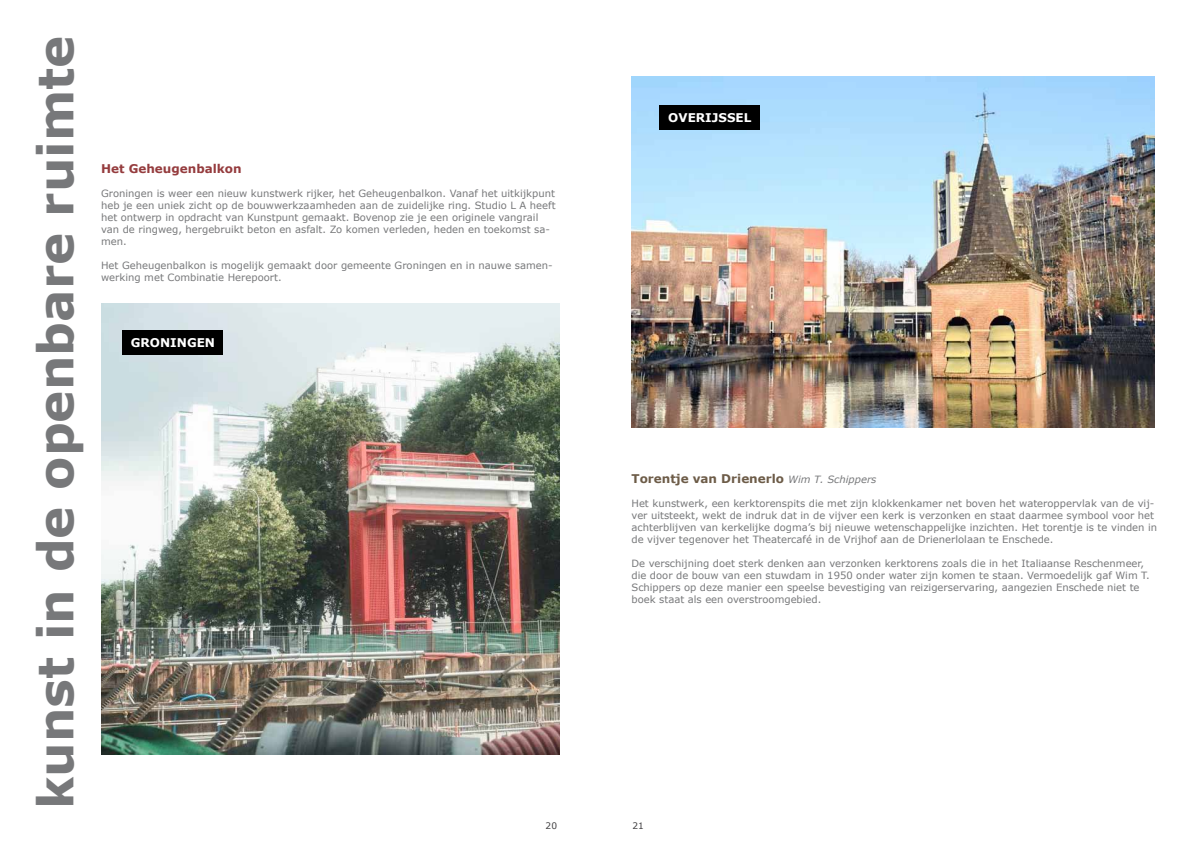
<style>
.page{position:relative;width:1191px;height:842px;background:#fff}
.page>*{position:absolute;margin:0;border:0;box-sizing:border-box;transform-origin:0 0}
.t1{font:700 49px "Verdana";color:#77787a}
.t2{font:700 12px "Verdana";color:#6d5c48}
.t3{font:700 12px "Verdana";color:#fff}
.t4{font:700 12px "Verdana";color:#953c3e}
.t5{font:10px/12px "Verdana";color:#77787a}
.t6{font:9px "Verdana";color:#414042}
.s1{font-weight:400;font-style:italic;font-size:10px;color:#77787a}
</style>
<div class="page">
<img style="left:101px;top:303px;width:458px;height:452px">
<div style="left:123px;top:330px;width:100px;height:25px;background:#000"></div>
<img style="left:631px;top:77px;width:524px;height:351px">
<div style="left:660px;top:105px;width:100px;height:25px;background:#000"></div>
<h1 class="t1" style="left:21px;top:809px;width:775px;rotate:-90deg">kunst in de openbare ruimte</h1>
<p class="t4" style="left:101px;top:160px;width:142px">Het Geheugenbalkon</p>
<p class="t5" style="left:101px;top:187px;width:456px">Groningen is weer een nieuw kunstwerk rijker, het Geheugenbalkon. Vanaf het uitkijkpunt heb je een uniek zicht op de bouwwerkzaamheden aan de zuidelijke ring. Studio L A heeft het ontwerp in opdracht van Kunstpunt gemaakt. Bovenop zie je een originele vangrail van de ringweg, hergebruikt beton en asfalt. Zo komen verleden, heden en toekomst sa&shy;men.</p>
<p class="t5" style="left:101px;top:259px;width:453px">Het Geheugenbalkon is mogelijk gemaakt door gemeente Groningen en in nauwe samen&shy;werking met Combinatie Herepoort.</p>
<p class="t3" style="left:131px;top:334px;width:86px">GRONINGEN</p>
<p class="t3" style="left:668px;top:109px;width:85px">OVERIJSSEL</p>
<p class="t2" style="left:631px;top:471px;width:246px">Torentje van Drienerlo <span class="s1">Wim T. Schippers</span></p>
<p class="t5" style="left:631px;top:498px;width:527px">Het kunstwerk, een kerktorenspits die met zijn klokkenkamer net boven het wateroppervlak van de vij&shy;ver uitsteekt, wekt de indruk dat in de vijver een kerk is verzonken en staat daarmee symbool voor het achterblijven van kerkelijke dogma’s bij nieuwe wetenschappelijke inzichten. Het torentje is te vinden in de vijver tegenover het Theatercafé in de Vrijhof aan de Drienerlolaan te Enschede.</p>
<p class="t5" style="left:631px;top:558px;width:519px">De verschijning doet sterk denken aan verzonken kerktorens zoals die in het Italiaanse Reschenmeer, die door de bouw van een stuwdam in 1950 onder water zijn komen te staan. Vermoedelijk gaf Wim T.<br>Schippers op deze manier een speelse bevestiging van reizigerservaring, aangezien Enschede niet te boek staat als een overstroomgebied.</p>
<p class="t6" style="left:545px;top:820px;width:13px">20</p>
<p class="t6" style="left:632px;top:820px;width:13px">21</p>
</div>
